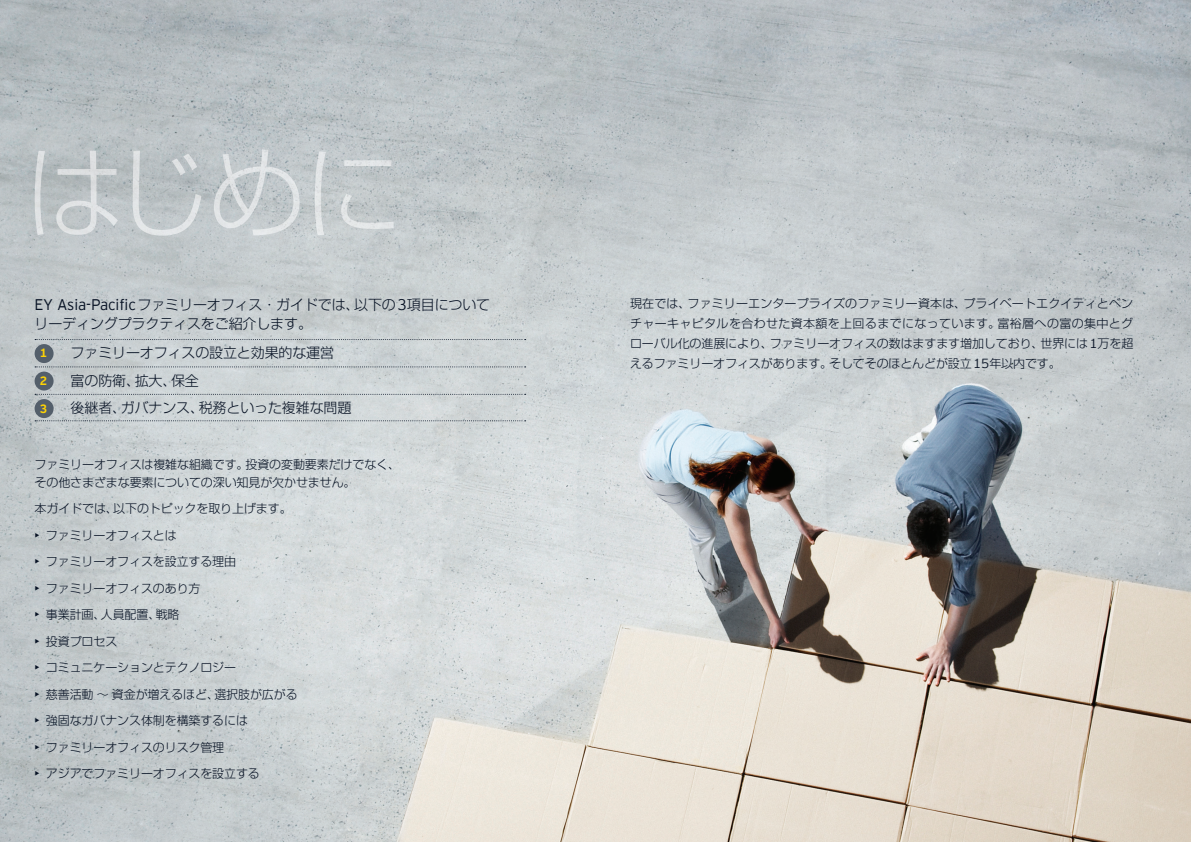
<style>
.page{position:relative;width:1191px;height:842px;background:#fff}
.page>*{position:absolute;margin:0;border:0;box-sizing:border-box;transform-origin:0 0}
.t1{font:300 14px/19px "Shin Go Pro";letter-spacing:-.01em;color:#071224}
.t2{font:300 12px/20px "Shin Go Pro";letter-spacing:-.01em;color:#071224}
.t3{font:700 12px "EY Interstate";color:#fed304}
.s1{font-family:"EY Interstate";font-size:15.4px}
.s2{font-family:"EY Interstate";font-size:13.2px}
</style>
<div class="page">
<img style="left:0;top:0;width:1191px;height:842px">
<img style="left:35px;top:149px;width:359px;height:87px">
<svg style="left:35px;top:339px;width:491px;height:1px"></svg>
<svg style="left:35px;top:366px;width:491px;height:1px"></svg>
<svg style="left:35px;top:394px;width:491px;height:1px"></svg>
<svg style="left:35px;top:420px;width:491px;height:1px"></svg>
<div style="left:35px;top:344px;width:19px;height:19px;background:#545f6b;border-radius:50%"></div>
<div style="left:35px;top:372px;width:19px;height:19px;background:#545f6b;border-radius:50%"></div>
<div style="left:35px;top:399px;width:19px;height:19px;background:#545f6b;border-radius:50%"></div>
<p class="t1" style="left:35px;top:293px;width:457px"><span class="s1">EY Asia-Pacific</span>ファミリーオフィス・ガイドでは、以下の<span class="s1">3</span>項目についてリーディングプラクティスをご紹介します。</p>
<p class="t3" style="left:40px;top:344px;width:9px">1</p>
<p class="t1" style="left:71px;top:342px;width:265px">ファミリーオフィスの設立と効果的な運営</p>
<p class="t3" style="left:40px;top:372px;width:9px">2</p>
<p class="t1" style="left:71px;top:369px;width:130px">富の防衛、拡大、保全</p>
<p class="t3" style="left:40px;top:400px;width:9px">3</p>
<p class="t1" style="left:71px;top:396px;width:282px">後継者、ガバナンス、税務といった複雑な問題</p>
<p class="t2" style="left:35px;top:453px;width:367px;line-height:18px">ファミリーオフィスは複雑な組織です。投資の変動要素だけでなく、その他さまざまな要素についての深い知見が欠かせません。</p>
<p class="t2" style="left:35px;top:497px;width:258px">本ガイドでは、以下のトピックを取り上げます。</p>
<p class="t2" style="left:35px;top:523px;width:144px"><span class="s2">•</span> ファミリーオフィスとは</p>
<p class="t2" style="left:35px;top:550px;width:203px"><span class="s2">•</span> ファミリーオフィスを設立する理由</p>
<p class="t2" style="left:35px;top:576px;width:167px"><span class="s2">•</span> ファミリーオフィスのあり方</p>
<p class="t2" style="left:35px;top:603px;width:147px"><span class="s2">•</span> 事業計画、人員配置、戦略</p>
<p class="t2" style="left:35px;top:629px;width:84px"><span class="s2">•</span> 投資プロセス</p>
<p class="t2" style="left:35px;top:656px;width:203px"><span class="s2">•</span> コミュニケーションとテクノロジー</p>
<p class="t2" style="left:35px;top:682px;width:265px"><span class="s2">•</span> 慈善活動～資金が増えるほど、選択肢が広がる</p>
<p class="t2" style="left:35px;top:709px;width:215px"><span class="s2">•</span> 強固なガバナンス体制を構築するには</p>
<p class="t2" style="left:35px;top:735px;width:191px"><span class="s2">•</span> ファミリーオフィスのリスク管理</p>
<p class="t2" style="left:35px;top:762px;width:227px"><span class="s2">•</span> アジアでファミリーオフィスを設立する</p>
<p class="t2" style="left:630px;top:292px;width:505px;text-align:justify">現在では、ファミリーエンタープライズのファミリー資本は、プライベートエクイティとベンチャーキャピタルを合わせた資本額を上回るまでになっています。富裕層への富の集中とグローバル化の進展により、ファミリーオフィスの数はますます増加しており、世界には<span class="s2">1</span>万を超えるファミリーオフィスがあります。そしてそのほとんどが設立<span class="s2">15</span>年以内です。</p>
</div>
